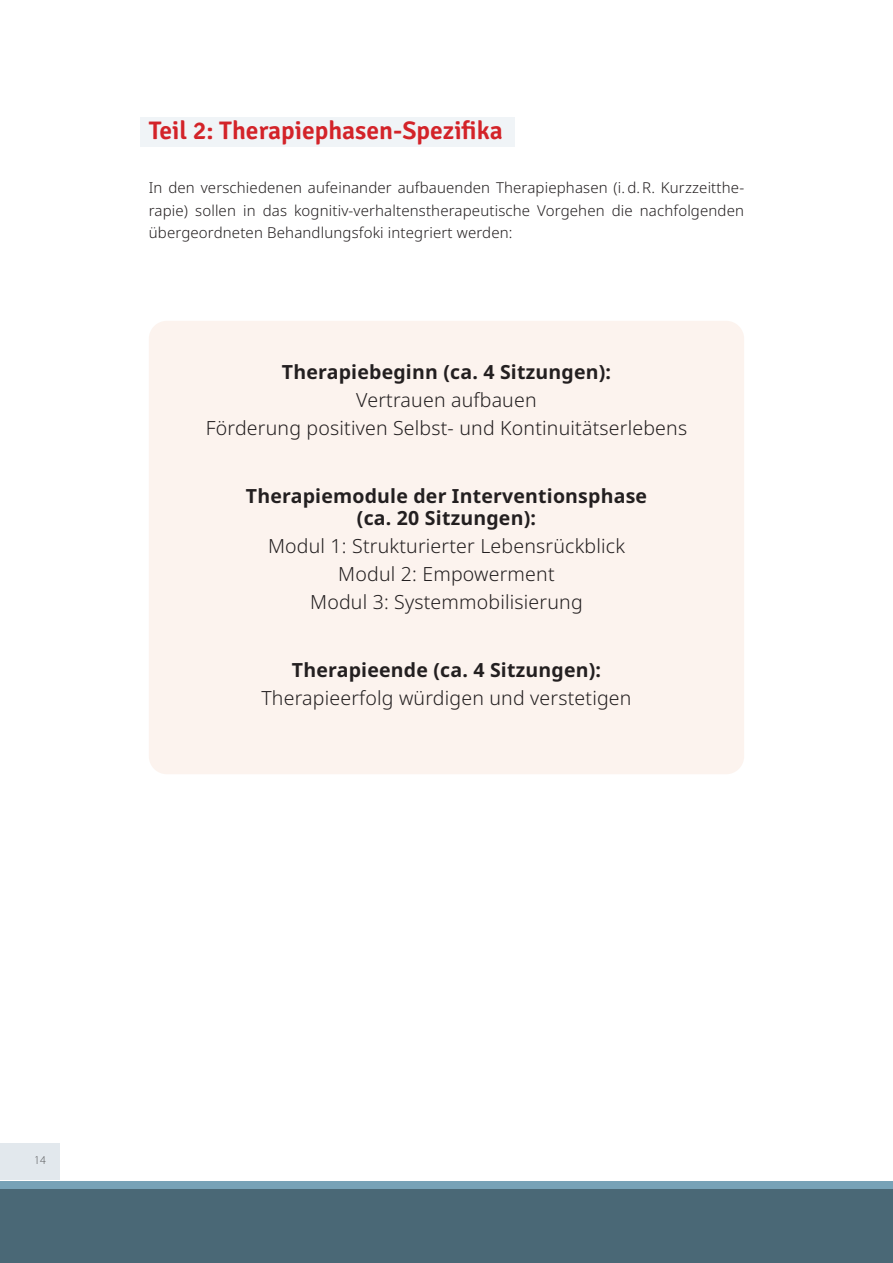
<style>
.page{position:relative;width:893px;height:1263px;background:#fff}
.page>*{position:absolute;margin:0;border:0;box-sizing:border-box;transform-origin:0 0}
.Überschrift_1_dunkel{font:600 25.5px "Signika";color:#d32329}
.Fließtext{font:300 19.5px "Noto Sans";letter-spacing:.01em;color:#231f20}
.Fließtext-2{font:700 19.5px/22.5px "Noto Sans";letter-spacing:.01em;color:#231f20;text-align:center}
.Fließtext-3{font:300 15px/22.5px "Noto Sans";letter-spacing:.01em;color:#231f20;text-align:justify}
.t1{font:300 12px "Myriad Pro";color:#57585a}
</style>
<div class="page">
<div style="left:0;top:1144px;width:59px;height:36px;background:#e2e8ed"></div>
<div style="left:0;top:1181px;width:893px;height:41px;background:#77a2b7"></div>
<div style="left:0;top:1190px;width:893px;height:73px;background:#4a6876"></div>
<div style="left:140px;top:117px;width:374px;height:30px;background:#f0f4f7"></div>
<div style="left:149px;top:321px;width:595px;height:453px;background:#fcf3ee;border-radius:18px"></div>
<p class="Überschrift_1_dunkel" style="left:149px;top:112px;width:355px">Teil 2: Therapiephasen-Spezifika</p>
<p class="Fließtext-3" style="left:149px;top:177px;width:597px">In den verschiedenen aufeinander aufbauenden Therapiephasen (i.d.R. Kurzzeitthe&shy;rapie) sollen in das kognitiv-verhaltenstherapeutische Vorgehen die nachfolgenden übergeordneten Behandlungsfoki integriert werden:</p>
<p class="Fließtext-2" style="left:282px;top:361px;width:331px">Therapiebeginn (ca. 4 Sitzungen):</p>
<p class="Fließtext" style="left:356px;top:386px;width:182px">Vertrauen aufbauen</p>
<p class="Fließtext" style="left:206px;top:414px;width:483px">Förderung positiven Selbst- und Kontinuitätserlebens</p>
<p class="Fließtext-2" style="left:246px;top:485px;width:403px">Therapiemodule der Interventionsphase (ca. 20 Sitzungen):</p>
<p class="Fließtext" style="left:268px;top:532px;width:358px">Modul 1: Strukturierter Lebensrückblick</p>
<p class="Fließtext" style="left:338px;top:561px;width:218px">Modul 2: Empowerment</p>
<p class="Fließtext" style="left:310px;top:589px;width:274px">Modul 3: Systemmobilisierung</p>
<p class="Fließtext-2" style="left:292px;top:659px;width:311px">Therapieende (ca. 4 Sitzungen):</p>
<p class="Fließtext" style="left:261px;top:684px;width:372px">Therapieerfolg würdigen und verstetigen</p>
<p class="t1" style="left:34px;top:1152px;width:13px">14</p>
</div>
